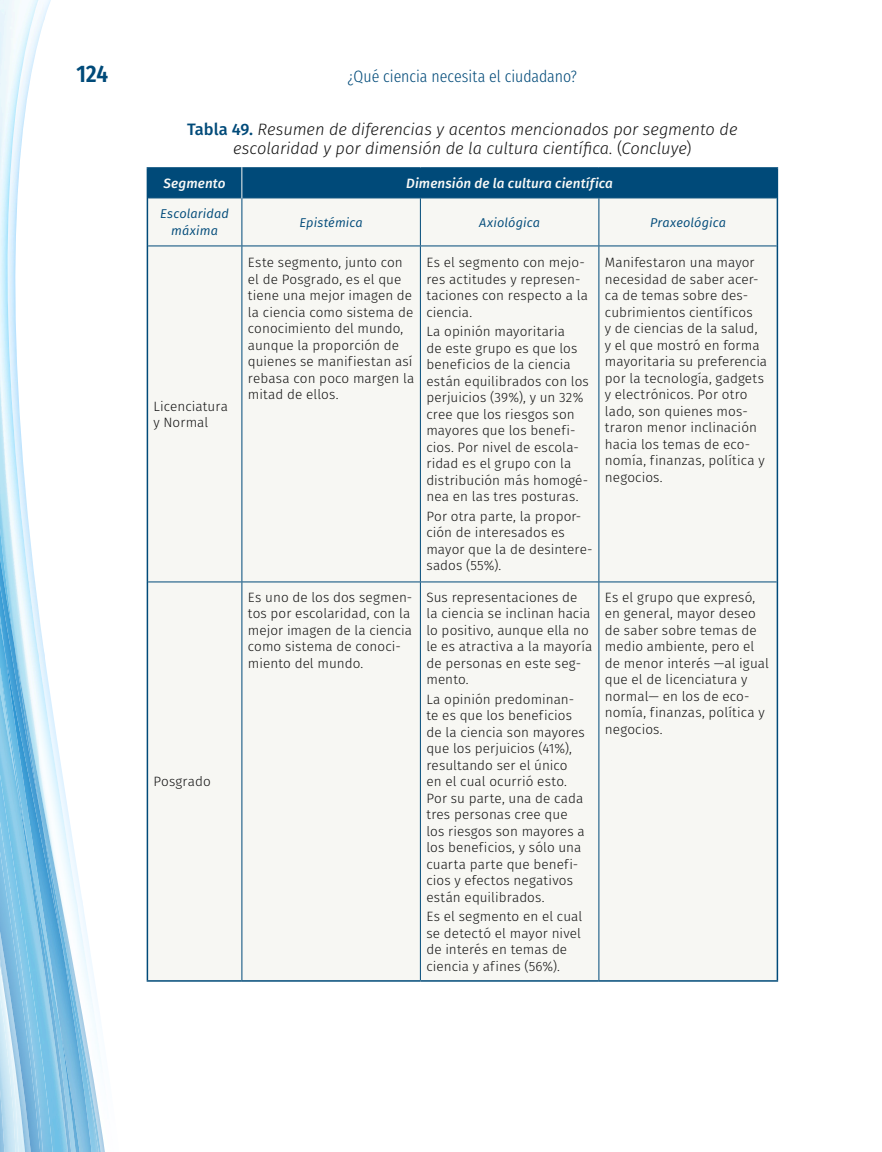
<style>
.page{position:relative;width:882px;height:1152px;background:#fff}
.page>*{position:absolute;margin:0;border:0;box-sizing:border-box;transform-origin:0 0}
.t1{font:600 24px "Fira Sans Condensed";color:#004a79}
._01_Titulos_Cuadros{font:italic 300 16.5px/19.5px "Fira Sans";letter-spacing:-.005em;color:#121212;text-align:center}
.t2{font:300 16.5px "Fira Sans Condensed";color:#004a79}
._04_Contenido_Cuadro{font:300 13.5px/16.5px "Fira Sans";letter-spacing:.005em;color:#121212}
._02_Encabezados_Cuad{font:italic 500 13.5px "Fira Sans";letter-spacing:.01em;color:#f9f9f7}
._07_Semaforo{font:italic 12.75px/16.5px "Fira Sans";letter-spacing:.01em;color:#004a79;text-align:center}
.s1{font-weight:500;font-style:normal;color:#004a79}
.s2{font-style:normal}
</style>
<div class="page">
<img style="left:44px;top:0;width:7px;height:20px">
<img style="left:0;top:0;width:39px;height:558px">
<img style="left:0;top:528px;width:15px;height:30px">
<img style="left:0;top:558px;width:36px;height:28px">
<img style="left:0;top:586px;width:41px;height:38px">
<img style="left:0;top:624px;width:44px;height:43px">
<img style="left:94px;top:980px;width:7px;height:172px">
<img style="left:4px;top:649px;width:90px;height:503px">
<img style="left:0;top:691px;width:70px;height:95px">
<img style="left:73px;top:854px;width:5px;height:169px">
<img style="left:54px;top:786px;width:19px;height:366px">
<img style="left:59px;top:1023px;width:23px;height:129px">
<img style="left:0;top:774px;width:54px;height:378px">
<img style="left:0;top:852px;width:42px;height:300px">
<div style="left:148px;top:199px;width:629px;height:781px;background:#f7f7f3"></div>
<hr style="left:147px;top:167px;width:95px;height:2px;background:#004a79">
<hr style="left:242px;top:167px;width:178px;height:2px;background:#004a79">
<hr style="left:420px;top:167px;width:179px;height:2px;background:#004a79">
<hr style="left:599px;top:167px;width:179px;height:2px;background:#004a79">
<hr style="left:147px;top:198px;width:1px;height:48px;background:#004a79">
<hr style="left:777px;top:198px;width:1px;height:48px;background:#004a79">
<hr style="left:147px;top:246px;width:1px;height:336px;background:#004a79">
<hr style="left:777px;top:246px;width:1px;height:336px;background:#004a79">
<hr style="left:147px;top:582px;width:1px;height:398px;background:#004a79">
<hr style="left:777px;top:582px;width:1px;height:398px;background:#004a79">
<hr style="left:147px;top:980px;width:95px;height:2px;background:#004a79">
<hr style="left:242px;top:980px;width:178px;height:2px;background:#004a79">
<hr style="left:420px;top:980px;width:179px;height:2px;background:#004a79">
<hr style="left:599px;top:980px;width:179px;height:2px;background:#004a79">
<div style="left:147px;top:168px;width:631px;height:30px;background:#004a79"></div>
<hr style="left:148px;top:198px;width:94px;height:1px;background:#004a79">
<hr style="left:242px;top:198px;width:178px;height:1px;background:#004a79">
<hr style="left:242px;top:198px;width:1px;height:48px;background:#004a79">
<hr style="left:420px;top:198px;width:179px;height:1px;background:#004a79">
<hr style="left:420px;top:198px;width:1px;height:48px;background:#004a79">
<hr style="left:599px;top:198px;width:178px;height:1px;background:#004a79">
<hr style="left:599px;top:198px;width:1px;height:48px;background:#004a79">
<hr style="left:148px;top:246px;width:94px;height:1px;background:#004a79">
<hr style="left:242px;top:246px;width:178px;height:1px;background:#004a79">
<hr style="left:242px;top:246px;width:1px;height:336px;background:#004a79">
<hr style="left:420px;top:246px;width:179px;height:1px;background:#004a79">
<hr style="left:420px;top:246px;width:1px;height:336px;background:#004a79">
<hr style="left:599px;top:246px;width:178px;height:1px;background:#004a79">
<hr style="left:599px;top:246px;width:1px;height:336px;background:#004a79">
<hr style="left:148px;top:582px;width:94px;height:1px;background:#004a79">
<hr style="left:242px;top:582px;width:178px;height:1px;background:#004a79">
<hr style="left:242px;top:582px;width:1px;height:398px;background:#004a79">
<hr style="left:420px;top:582px;width:179px;height:1px;background:#004a79">
<hr style="left:420px;top:582px;width:1px;height:398px;background:#004a79">
<hr style="left:599px;top:582px;width:178px;height:1px;background:#004a79">
<hr style="left:599px;top:582px;width:1px;height:398px;background:#004a79">
<hr style="left:241px;top:167px;width:1px;height:31px;background:#f7f7f3">
<h1 class="t1" style="left:77px;top:52px;width:33px">124</h1>
<p class="t2" style="left:348px;top:61px;width:231px">¿Qué ciencia necesita el ciudadano?</p>
<p class="_01_Titulos_Cuadros" style="left:187px;top:119px;width:552px"><span class="s1">Tabla 49.</span> Resumen de diferencias y acentos mencionados por segmento de escolaridad y por dimensión de la cultura científica<span class="s2">. (</span>Concluye<span class="s2">)</span></p>
<p class="_02_Encabezados_Cuad" style="left:164px;top:173px;width:64px">Segmento</p>
<p class="_02_Encabezados_Cuad" style="left:406px;top:173px;width:208px">Dimensión de la cultura científica</p>
<p class="_07_Semaforo" style="left:160px;top:205px;width:70px">Escolaridad máxima</p>
<p class="_07_Semaforo" style="left:300px;top:214px;width:65px">Epistémica</p>
<p class="_07_Semaforo" style="left:479px;top:214px;width:62px">Axiológica</p>
<p class="_07_Semaforo" style="left:650px;top:214px;width:77px">Praxeológica</p>
<p class="_04_Contenido_Cuadro" style="left:153px;top:398px;width:76px">Licenciatura y Normal</p>
<p class="_04_Contenido_Cuadro" style="left:153px;top:773px;width:59px">Posgrado</p>
<p class="_04_Contenido_Cuadro" style="left:248px;top:254px;width:168px">Este segmento, junto con el de Posgrado, es el que tiene una mejor imagen de la ciencia como sistema de conocimiento del mundo, aunque la proporción de quienes se manifiestan así rebasa con poco margen la mitad de ellos.</p>
<p class="_04_Contenido_Cuadro" style="left:426px;top:254px;width:163px">Es el segmento con mejo&shy;res actitudes y represen&shy;taciones con respecto a la ciencia.</p>
<p class="_04_Contenido_Cuadro" style="left:426px;top:323px;width:164px">La opinión mayoritaria<br>de este grupo es que los beneficios de la ciencia están equilibrados con los perjuicios (39%), y un 32% cree que los riesgos son mayores que los benefi&shy;cios. Por nivel de escola&shy;ridad es el grupo con la distribución más homogé&shy;nea en las tres posturas.</p>
<p class="_04_Contenido_Cuadro" style="left:426px;top:508px;width:168px">Por otra parte, la propor&shy;ción de interesados es mayor que la de desintere&shy;sados (55%).</p>
<p class="_04_Contenido_Cuadro" style="left:248px;top:589px;width:166px">Es uno de los dos segmen&shy;tos por escolaridad, con la mejor imagen de la ciencia como sistema de conoci&shy;miento del mundo.</p>
<p class="_04_Contenido_Cuadro" style="left:426px;top:589px;width:168px">Sus representaciones de<br>la ciencia se inclinan hacia lo positivo, aunque ella no le es atractiva a la mayoría de personas en este seg&shy;mento.</p>
<p class="_04_Contenido_Cuadro" style="left:426px;top:691px;width:160px">La opinión predominan&shy;te es que los beneficios de la ciencia son mayores que los perjuicios (41%), resultando ser el único en el cual ocurrió esto.<br>Por su parte, una de cada tres personas cree que los riesgos son mayores a los beneficios, y sólo una cuarta parte que benefi&shy;cios y efectos negativos están equilibrados.</p>
<p class="_04_Contenido_Cuadro" style="left:426px;top:908px;width:157px">Es el segmento en el cual se detectó el mayor nivel de interés en temas de ciencia y afines (56%).</p>
<p class="_04_Contenido_Cuadro" style="left:605px;top:254px;width:164px">Manifestaron una mayor necesidad de saber acer&shy;ca de temas sobre des&shy;cubrimientos científicos<br>y de ciencias de la salud,<br>y el que mostró en forma mayoritaria su preferencia por la tecnología, gadgets y electrónicos. Por otro lado, son quienes mos&shy;traron menor inclinación hacia los temas de eco&shy;nomía, finanzas, política y negocios.</p>
<p class="_04_Contenido_Cuadro" style="left:605px;top:589px;width:166px">Es el grupo que expresó, en general, mayor deseo de saber sobre temas de medio ambiente, pero el de menor interés —al igual que el de licenciatura y normal— en los de eco&shy;nomía, finanzas, política y negocios.</p>
</div>
